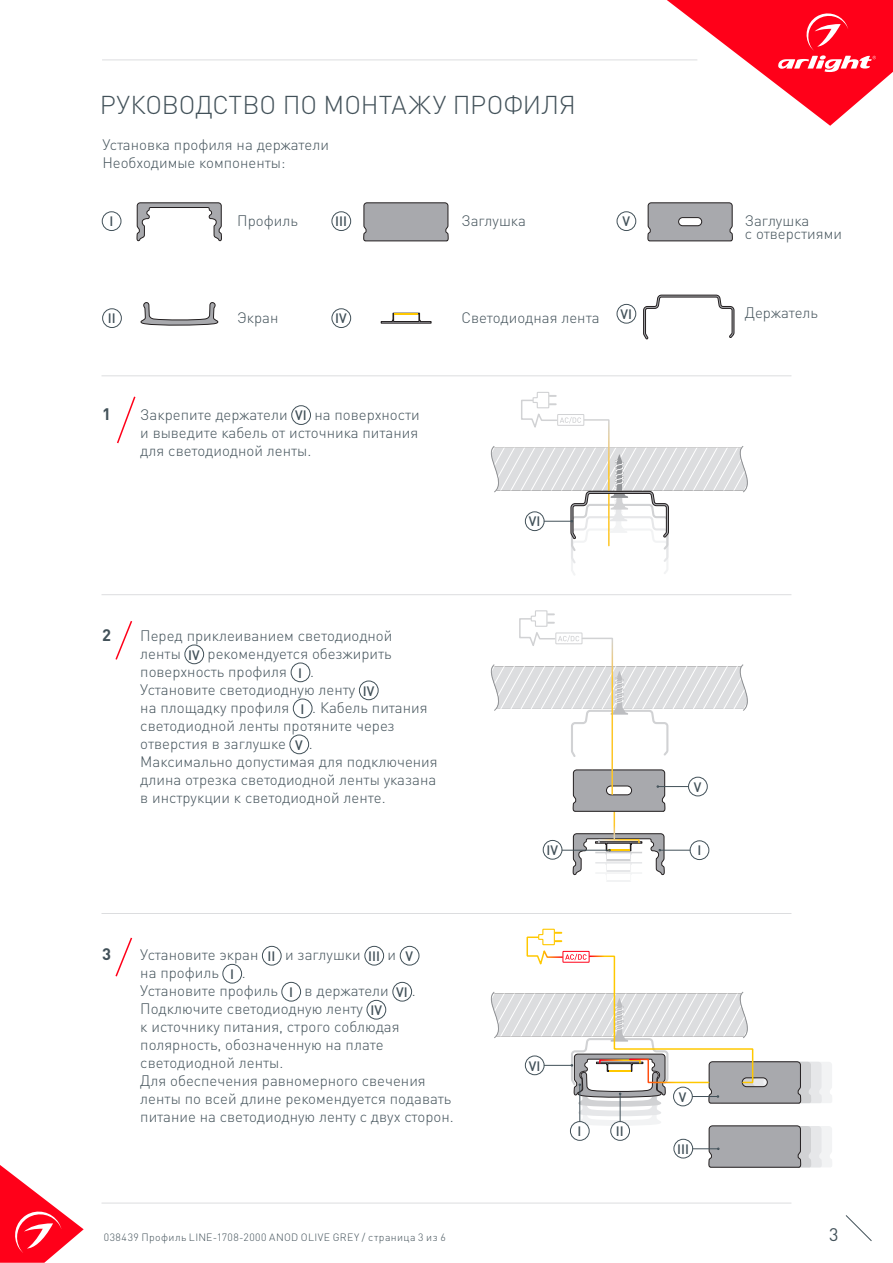
<style>
.page{position:relative;width:893px;height:1263px;background:#fff}
.page>*{position:absolute;margin:0;border:0;box-sizing:border-box;transform-origin:0 0}
.t1{font:300 25.5px "DIN Pro";letter-spacing:-.005em;color:#425159}
.t2{font:18px "DIN Pro";color:#425159}
.t3{font:700 16.5px "DIN Pro";color:#425159}
.t4{font:300 15px/18px "DIN Pro";color:#425159}
.t5{font:500 13.5px "DIN Pro";color:#425159}
.t6{font:300 10.5px "DIN Pro";letter-spacing:.04em;color:#425159}
</style>
<div class="page">
<svg style="left:0;top:1165px;width:84px;height:98px"></svg>
<svg style="left:845px;top:1215px;width:27px;height:26px"></svg>
<svg style="left:667px;top:0;width:226px;height:126px"></svg>
<hr style="left:102px;top:60px;width:595px;height:1px;background:#dcdddf">
<hr style="left:102px;top:1203px;width:689px;height:1px;background:#dcdddf">
<hr style="left:102px;top:375px;width:689px;height:1px;background:#dcdddf">
<hr style="left:102px;top:594px;width:689px;height:1px;background:#dcdddf">
<hr style="left:102px;top:913px;width:689px;height:1px;background:#dcdddf">
<div style="left:292px;top:405px;width:19px;height:20px;border:1px solid #425159;border-radius:50%"></div>
<div style="left:185px;top:645px;width:19px;height:19px;border:1px solid #425159;border-radius:50%"></div>
<div style="left:291px;top:663px;width:19px;height:19px;border:1px solid #425159;border-radius:50%"></div>
<div style="left:359px;top:681px;width:19px;height:19px;border:1px solid #425159;border-radius:50%"></div>
<div style="left:293px;top:699px;width:19px;height:19px;border:1px solid #425159;border-radius:50%"></div>
<div style="left:290px;top:735px;width:19px;height:19px;border:1px solid #425159;border-radius:50%"></div>
<svg style="left:381px;top:313px;width:50px;height:10px"></svg>
<hr style="left:395px;top:313px;width:23px;height:2px;background:#ffc800">
<svg style="left:117px;top:396px;width:19px;height:48px"></svg>
<svg style="left:115px;top:621px;width:18px;height:39px"></svg>
<div style="left:102px;top:212px;width:19px;height:19px;border:1px solid #425159;border-radius:50%"></div>
<div style="left:102px;top:309px;width:20px;height:19px;border:1px solid #425159;border-radius:50%"></div>
<div style="left:332px;top:212px;width:19px;height:19px;border:1px solid #425159;border-radius:50%"></div>
<div style="left:617px;top:212px;width:19px;height:19px;border:1px solid #425159;border-radius:50%"></div>
<div style="left:332px;top:309px;width:19px;height:19px;border:1px solid #425159;border-radius:50%"></div>
<div style="left:617px;top:304px;width:19px;height:19px;border:1px solid #425159;border-radius:50%"></div>
<div style="left:262px;top:946px;width:19px;height:19px;border:1px solid #425159;border-radius:50%"></div>
<div style="left:365px;top:946px;width:19px;height:19px;border:1px solid #425159;border-radius:50%"></div>
<div style="left:400px;top:946px;width:19px;height:19px;border:1px solid #425159;border-radius:50%"></div>
<div style="left:223px;top:964px;width:19px;height:19px;border:1px solid #425159;border-radius:50%"></div>
<div style="left:282px;top:982px;width:19px;height:19px;border:1px solid #425159;border-radius:50%"></div>
<div style="left:393px;top:982px;width:19px;height:19px;border:1px solid #425159;border-radius:50%"></div>
<div style="left:367px;top:1000px;width:19px;height:19px;border:1px solid #425159;border-radius:50%"></div>
<svg style="left:115px;top:937px;width:18px;height:40px"></svg>
<svg style="left:137px;top:202px;width:85px;height:39px"></svg>
<svg style="left:140px;top:302px;width:79px;height:24px"></svg>
<svg style="left:363px;top:202px;width:86px;height:39px;background:#a1a2a6"></svg>
<svg style="left:647px;top:202px;width:86px;height:39px;background:#a3a3a7"></svg>
<svg style="left:643px;top:295px;width:91px;height:44px"></svg>
<svg style="left:490px;top:392px;width:258px;height:183px"></svg>
<svg style="left:490px;top:610px;width:258px;height:272px"></svg>
<svg style="left:490px;top:928px;width:342px;height:239px"></svg>
<p class="t1" style="left:100px;top:87px;width:477px">РУКОВОДСТВО ПО МОНТАЖУ ПРОФИЛЯ</p>
<p class="t4" style="left:102px;top:134px;width:228px">Установка профиля на держатели</p>
<p class="t4" style="left:102px;top:152px;width:185px">Необходимые компоненты:</p>
<p class="t5" style="left:109px;top:212px;width:5px">I</p>
<p class="t5" style="left:108px;top:309px;width:9px">II</p>
<p class="t4" style="left:237px;top:211px;width:62px">Профиль</p>
<p class="t4" style="left:461px;top:211px;width:66px">Заглушка</p>
<p class="t4" style="left:745px;top:213px;width:99px;line-height:13.5px">Заглушка<br>с отверстиями</p>
<p class="t5" style="left:335px;top:212px;width:13px">III</p>
<p class="t5" style="left:622px;top:212px;width:9px">V</p>
<p class="t4" style="left:237px;top:308px;width:43px">Экран</p>
<p class="t4" style="left:461px;top:308px;width:140px">Cветодиодная лента</p>
<p class="t4" style="left:745px;top:303px;width:75px">Держатель</p>
<p class="t5" style="left:335px;top:309px;width:13px">IV</p>
<p class="t5" style="left:620px;top:305px;width:13px">VI</p>
<p class="t3" style="left:102px;top:402px;width:10px">1</p>
<p class="t4" style="left:140px;top:404px;width:149px">Закрепите держатели</p>
<p class="t5" style="left:295px;top:406px;width:13px">VI</p>
<p class="t4" style="left:140px;top:404px;width:281px;text-align:justify;text-indent:174px">на поверхности и выведите кабель от источника питания для светодиодной ленты.</p>
<p class="t3" style="left:102px;top:624px;width:10px">2</p>
<p class="t4" style="left:140px;top:626px;width:254px">Перед приклеиванием светодиодной ленты</p>
<p class="t4" style="left:140px;top:644px;width:253px;text-indent:67px">рекомендуется обезжирить поверхность профиля</p>
<p class="t5" style="left:188px;top:645px;width:13px">IV</p>
<p class="t5" style="left:298px;top:663px;width:5px">I</p>
<p class="t4" style="left:140px;top:662px;width:217px;text-indent:170px">.<br>Установите светодиодную ленту</p>
<p class="t5" style="left:363px;top:681px;width:13px">IV</p>
<p class="t4" style="left:140px;top:698px;width:150px">на площадку профиля</p>
<p class="t5" style="left:300px;top:699px;width:5px">I</p>
<p class="t4" style="left:140px;top:698px;width:289px;text-indent:172px">. Кабель питания светодиодной ленты протяните через отверстия в заглушке</p>
<p class="t5" style="left:295px;top:735px;width:9px">V</p>
<p class="t4" style="left:140px;top:734px;width:299px;text-indent:169px">.<br>Максимально допустимая для подключения длина отрезка светодиодной ленты указана в инструкции к светодиодной ленте.</p>
<p class="t3" style="left:102px;top:943px;width:10px">3</p>
<p class="t4" style="left:140px;top:945px;width:120px">Установите экран</p>
<p class="t5" style="left:268px;top:947px;width:9px">II</p>
<p class="t4" style="left:285px;top:945px;width:77px">и заглушки</p>
<p class="t5" style="left:368px;top:947px;width:13px">III</p>
<p class="t4" style="left:388px;top:945px;width:10px">и</p>
<p class="t5" style="left:406px;top:947px;width:9px">V</p>
<p class="t4" style="left:140px;top:963px;width:80px">на профиль</p>
<p class="t5" style="left:230px;top:965px;width:5px">I</p>
<p class="t4" style="left:140px;top:963px;width:139px;text-indent:101px">.<br>Установите профиль</p>
<p class="t5" style="left:289px;top:983px;width:5px">I</p>
<p class="t4" style="left:305px;top:981px;width:86px">в держатели</p>
<p class="t5" style="left:396px;top:983px;width:13px">VI</p>
<p class="t4" style="left:412px;top:981px;width:5px">.</p>
<p class="t4" style="left:140px;top:999px;width:224px">Подключите светодиодную ленту</p>
<p class="t5" style="left:370px;top:1001px;width:13px">IV</p>
<p class="t4" style="left:140px;top:1017px;width:315px">к источнику питания, строго соблюдая полярность, обозначенную на плате светодиодной ленты.<br>Для обеспечения равномерного свечения ленты по всей длине рекомендуется подавать питание на светодиодную ленту с двух сторон.</p>
<p class="t5" style="left:529px;top:512px;width:13px">VI</p>
<p class="t5" style="left:547px;top:841px;width:13px">IV</p>
<p class="t5" style="left:694px;top:778px;width:9px">V</p>
<p class="t5" style="left:697px;top:841px;width:5px">I</p>
<p class="t5" style="left:529px;top:1056px;width:13px">VI</p>
<p class="t5" style="left:578px;top:1122px;width:5px">I</p>
<p class="t5" style="left:616px;top:1122px;width:9px">II</p>
<p class="t5" style="left:679px;top:1087px;width:9px">V</p>
<p class="t5" style="left:677px;top:1140px;width:13px">III</p>
<p class="t6" style="left:104px;top:1230px;width:344px">038439 Профиль LINE-1708-2000 ANOD OLIVE GREY / страница 3 из 6</p>
<p class="t2" style="left:829px;top:1222px;width:11px">3</p>
</div>
